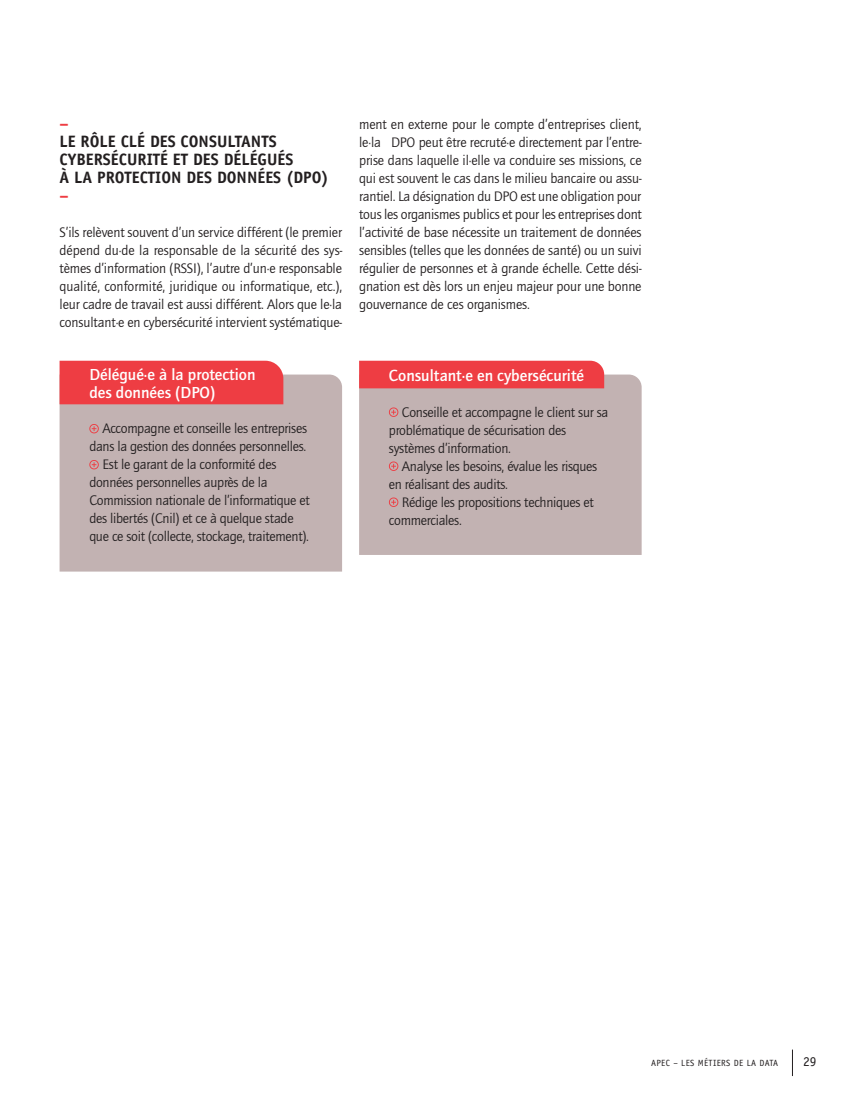
<style>
.page{position:relative;width:851px;height:1106px;background:#fff}
.page>*{position:absolute;margin:0;border:0;box-sizing:border-box;transform-origin:0 0}
.t1{font:700 16.5px/18px "Officina Sans";color:#231f20}
.t2{font:700 16.5px/18px "Quay Itc T";color:#fff}
.t3{font:700 16.5px "Officina Sans";color:#ee3d43}
.t4{font:14.25px/18px "Quay Itc T";letter-spacing:-.02em;color:#231f20}
.t5{font:13.5px "Officina Sans";color:#231f20}
.t6{font:9px "Officina Sans";letter-spacing:.04em;color:#231f20}
</style>
<div class="page">
<svg style="left:792px;top:1049px;width:1px;height:27px"></svg>
<div style="left:60px;top:374px;width:282px;height:197px;background:#c2b2b2"></div>
<svg style="left:89px;top:424px;width:10px;height:9px"></svg>
<svg style="left:89px;top:460px;width:10px;height:9px"></svg>
<div style="left:359px;top:374px;width:282px;height:181px;background:#c2b2b2"></div>
<svg style="left:389px;top:407px;width:9px;height:10px"></svg>
<svg style="left:389px;top:461px;width:9px;height:10px"></svg>
<svg style="left:389px;top:497px;width:9px;height:10px"></svg>
<div style="left:60px;top:361px;width:223px;height:43px;background:#ee3d43"></div>
<div style="left:359px;top:361px;width:245px;height:27px;background:#ee3d43"></div>
<p class="t3" style="left:60px;top:113px;width:11px">–</p>
<p class="t1" style="left:60px;top:132px;width:271px">LE RÔLE CLÉ DES CONSULTANTS<br>CYBERSÉCURITÉ ET DES DÉLÉGUÉS<br>À LA PROTECTION DES DONNÉES (DPO)</p>
<p class="t3" style="left:60px;top:185px;width:11px">–</p>
<p class="t4" style="left:60px;top:223px;width:284px;text-align:justify">S’ils relèvent souvent d’un service différent (le premier dépend du·de la responsable de la sécurité des sys&shy;tèmes d’information (RSSI), l’autre d’un·e responsable qualité, conformité, juridique ou informatique, etc.), leur cadre de travail est aussi différent. Alors que le·la consultant·e en cybersécurité intervient systématique-</p>
<p class="t4" style="left:359px;top:115px;width:284px;text-align:justify">ment en externe pour le compte d’entreprises client, le·la DPO peut être recruté·e directement par l’entre&shy;prise dans laquelle il·elle va conduire ses missions, ce qui est souvent le cas dans le milieu bancaire ou assu&shy;rantiel. La désignation du DPO est une obligation pour tous les organismes publics et pour les entreprises dont l’activité de base nécessite un traitement de données sensibles (telles que les données de santé) ou un suivi régulier de personnes et à grande échelle. Cette dési&shy;gnation est dès lors un enjeu majeur pour une bonne gouvernance de ces organismes.</p>
<p class="t2" style="left:89px;top:365px;width:168px">Délégué·e à la protection des données (DPO)</p>
<p class="t2" style="left:389px;top:366px;width:197px">Consultant·e en cybersécurité</p>
<p class="t4" style="left:102px;top:419px;width:206px">Accompagne et conseille les entreprises</p>
<p class="t4" style="left:89px;top:437px;width:218px">dans la gestion des données personnelles.</p>
<p class="t4" style="left:102px;top:455px;width:175px">Est le garant de la conformité des</p>
<p class="t4" style="left:89px;top:473px;width:180px">données personnelles auprès de la</p>
<p class="t4" style="left:89px;top:491px;width:222px">Commission nationale de l’informatique et</p>
<p class="t4" style="left:89px;top:509px;width:206px">des libertés (Cnil) et ce à quelque stade</p>
<p class="t4" style="left:89px;top:527px;width:221px">que ce soit (collecte, stockage, traitement).</p>
<p class="t4" style="left:389px;top:403px;width:221px;text-indent:13px">Conseille et accompagne le client sur sa problématique de sécurisation des systèmes d’information.</p>
<p class="t4" style="left:389px;top:457px;width:210px;text-indent:13px">Analyse les besoins, évalue les risques en réalisant des audits.</p>
<p class="t4" style="left:389px;top:493px;width:206px;text-indent:13px">Rédige les propositions techniques et commerciales.</p>
<p class="t6" style="left:651px;top:1057px;width:128px">APEC – LES MÉTIERS DE LA DATA</p>
<p class="t5" style="left:802px;top:1053px;width:15px">29</p>
</div>
